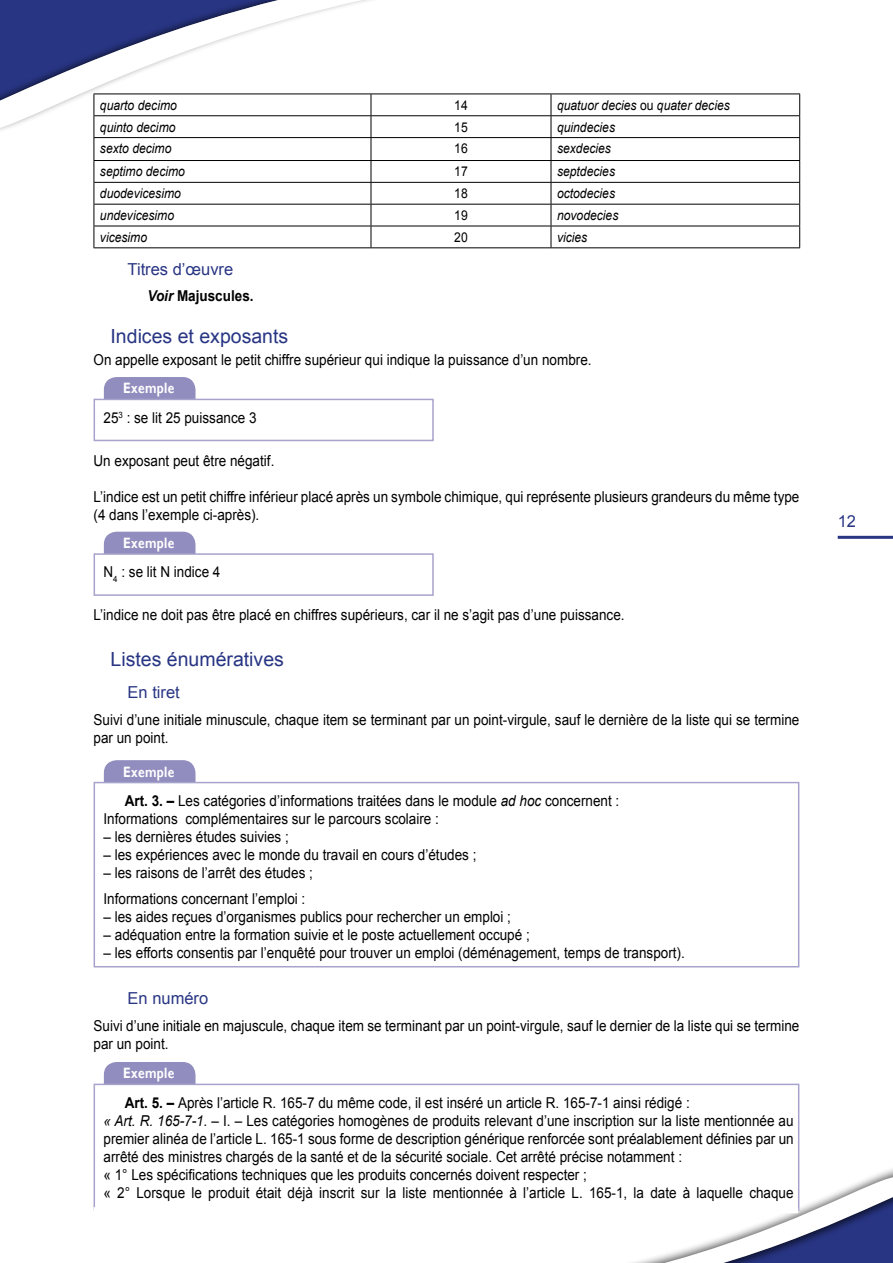
<style>
.page{position:relative;width:893px;height:1263px;background:#fff}
.page>*{position:absolute;margin:0;border:0;box-sizing:border-box;transform-origin:0 0}
.t1{font:19.5px "Arial";color:#283583}
.t2{font:16.5px "Arial";color:#283583}
.t3{font:15px/18px "Arial";color:#000;scale:.9 1}
.t4{font:700 15px "Gill Sans";letter-spacing:.03em;color:#fff;scale:.8 1}
.t5{font:700 15px "Arial";color:#000;scale:.9 1}
.t6{font:italic 13.5px "Arial";color:#000;scale:.9 1}
.t7{font:13.5px "Arial";color:#000;scale:.9 1}
.s1{font-style:normal}
.s2{font-style:italic}
.s3{font-weight:700}
</style>
<div class="page">
<hr style="left:838px;top:536px;width:55px;height:3px;background:#283583">
<svg style="left:387px;top:1083px;width:505px;height:179px"></svg>
<svg style="left:1px;top:1px;width:653px;height:248px"></svg>
<hr style="left:94px;top:94px;width:277px;height:1px;background:#000">
<hr style="left:371px;top:94px;width:180px;height:1px;background:#000">
<hr style="left:551px;top:94px;width:249px;height:1px;background:#000">
<hr style="left:94px;top:115px;width:277px;height:1px;background:#000">
<hr style="left:371px;top:115px;width:180px;height:1px;background:#000">
<hr style="left:551px;top:115px;width:249px;height:1px;background:#000">
<hr style="left:94px;top:137px;width:277px;height:1px;background:#000">
<hr style="left:371px;top:137px;width:180px;height:1px;background:#000">
<hr style="left:551px;top:137px;width:249px;height:1px;background:#000">
<hr style="left:94px;top:160px;width:277px;height:1px;background:#000">
<hr style="left:371px;top:160px;width:180px;height:1px;background:#000">
<hr style="left:551px;top:160px;width:249px;height:1px;background:#000">
<hr style="left:94px;top:182px;width:277px;height:1px;background:#000">
<hr style="left:371px;top:182px;width:180px;height:1px;background:#000">
<hr style="left:551px;top:182px;width:249px;height:1px;background:#000">
<hr style="left:94px;top:204px;width:277px;height:1px;background:#000">
<hr style="left:371px;top:204px;width:180px;height:1px;background:#000">
<hr style="left:551px;top:204px;width:249px;height:1px;background:#000">
<hr style="left:94px;top:226px;width:277px;height:1px;background:#000">
<svg style="left:94px;top:94px;width:1px;height:153px"></svg>
<hr style="left:371px;top:226px;width:180px;height:1px;background:#000">
<svg style="left:371px;top:94px;width:1px;height:153px"></svg>
<hr style="left:551px;top:226px;width:249px;height:1px;background:#000">
<svg style="left:551px;top:94px;width:1px;height:153px"></svg>
<svg style="left:764px;top:93px;width:37px;height:156px"></svg>
<hr style="left:94px;top:247px;width:277px;height:1px;background:#000">
<hr style="left:371px;top:247px;width:180px;height:1px;background:#000">
<hr style="left:551px;top:247px;width:249px;height:1px;background:#000">
<div style="left:104px;top:377px;width:92px;height:22px;background:#918dbe"></div>
<div style="left:94px;top:399px;width:340px;height:42px;border:2px solid #a7a3cc"></div>
<div style="left:104px;top:532px;width:92px;height:21px;background:#918dbe"></div>
<div style="left:94px;top:553px;width:340px;height:43px;border:2px solid #a7a3cc"></div>
<svg style="left:104px;top:760px;width:92px;height:22px"></svg>
<div style="left:94px;top:782px;width:705px;height:185px;border:2px solid #a7a3cc"></div>
<div style="left:104px;top:1062px;width:92px;height:22px;background:#918dbe"></div>
<div style="left:94px;top:1084px;width:705px;height:126px;background:#fff"></div>
<div style="left:94px;top:1084px;width:705px;height:127px;border:2px solid #a7a3cc"></div>
<div style="left:94px;top:1207px;width:704px;height:6px;background:#fff"></div>
<p class="t6" style="left:100px;top:96px;width:87px">quarto decimo</p>
<p class="t7" style="left:454px;top:96px;width:17px">14</p>
<p class="t6" style="left:557px;top:96px;width:194px">quatuor decies <span class="s1">ou</span> quater decies</p>
<p class="t6" style="left:100px;top:118px;width:86px">quinto decimo</p>
<p class="t7" style="left:454px;top:118px;width:17px">15</p>
<p class="t6" style="left:557px;top:118px;width:66px">quindecies</p>
<p class="t6" style="left:100px;top:140px;width:81px">sexto decimo</p>
<p class="t7" style="left:454px;top:140px;width:17px">16</p>
<p class="t6" style="left:557px;top:140px;width:62px">sexdecies</p>
<p class="t6" style="left:100px;top:163px;width:96px">septimo decimo</p>
<p class="t7" style="left:454px;top:163px;width:17px">17</p>
<p class="t6" style="left:557px;top:163px;width:66px">septdecies</p>
<p class="t6" style="left:100px;top:185px;width:92px">duodevicesimo</p>
<p class="t7" style="left:454px;top:185px;width:17px">18</p>
<p class="t6" style="left:557px;top:185px;width:66px">octodecies</p>
<p class="t6" style="left:100px;top:207px;width:84px">undevicesimo</p>
<p class="t7" style="left:454px;top:206px;width:17px">19</p>
<p class="t6" style="left:557px;top:207px;width:70px">novodecies</p>
<p class="t6" style="left:100px;top:228px;width:54px">vicesimo</p>
<p class="t7" style="left:454px;top:228px;width:17px">20</p>
<p class="t6" style="left:557px;top:228px;width:35px">vicies</p>
<p class="t2" style="left:128px;top:258px;width:107px">Titres d’œuvre</p>
<p class="t5" style="left:148px;top:286px;width:119px"><span class="s2">Voir</span> Majuscules.</p>
<h1 class="t1" style="left:111px;top:323px;width:179px">Indices et exposants</h1>
<p class="t3" style="left:94px;top:351px;width:555px">On appelle exposant le petit chiffre supérieur qui indique la puissance d’un nombre.</p>
<p class="t4" style="left:123px;top:379px;width:66px">Exemple</p>
<p class="t3" style="left:104px;top:408px;width:171px">25<sup>3</sup> : se lit 25 puissance 3</p>
<p class="t3" style="left:94px;top:451px;width:202px">Un exposant peut être négatif.</p>
<p class="t3" style="left:94px;top:487px;width:786px">L’indice est un petit chiffre inférieur placé après un symbole chimique, qui représente plusieurs grandeurs du même type (4 dans l’exemple ci-après).</p>
<p class="t4" style="left:123px;top:534px;width:66px">Exemple</p>
<p class="t3" style="left:104px;top:563px;width:131px">N<sub>4</sub> : se lit N indice 4</p>
<p class="t3" style="left:94px;top:606px;width:592px">L’indice ne doit pas être placé en chiffres supérieurs, car il ne s’agit pas d’une puissance.</p>
<h1 class="t1" style="left:111px;top:646px;width:175px">Listes énumératives</h1>
<p class="t2" style="left:128px;top:682px;width:54px">En tiret</p>
<p class="t3" style="left:94px;top:711px;width:786px">Suivi d’une initiale minuscule, chaque item se terminant par un point-virgule, sauf le dernière de la liste qui se termine par un point.</p>
<p class="t4" style="left:123px;top:762px;width:66px">Exemple</p>
<p class="t3" style="left:104px;top:791px;width:575px;text-indent:21px"><span class="s3">Art. 3. –</span> Les catégories d’informations traitées dans le module <span class="s2">ad hoc</span> concernent :<br>Informations complémentaires sur le parcours scolaire :</p>
<p class="t3" style="left:104px;top:827px;width:207px">– les dernières études suivies ;</p>
<p class="t3" style="left:104px;top:845px;width:416px">– les expériences avec le monde du travail en cours d’études ;</p>
<p class="t3" style="left:104px;top:859px;width:234px;line-height:26.5px">– les raisons de l’arrêt des études ;<br>Informations concernant l’emploi :</p>
<p class="t3" style="left:104px;top:908px;width:454px">– les aides reçues d’organismes publics pour rechercher un emploi ;</p>
<p class="t3" style="left:104px;top:926px;width:475px">– adéquation entre la formation suivie et le poste actuellement occupé ;</p>
<p class="t3" style="left:104px;top:944px;width:647px">– les efforts consentis par l’enquêté pour trouver un emploi (déménagement, temps de transport).</p>
<p class="t2" style="left:128px;top:988px;width:82px">En numéro</p>
<p class="t3" style="left:94px;top:1017px;width:786px">Suivi d’une initiale en majuscule, chaque item se terminant par un point-virgule, sauf le dernier de la liste qui se termine par un point.</p>
<p class="t4" style="left:123px;top:1064px;width:66px">Exemple</p>
<p class="t3" style="left:104px;top:1093px;width:768px;text-indent:21px"><span class="s3">Art. 5. –</span> Après l’article R. 165-7 du même code, il est inséré un article R. 165-7-1 ainsi rédigé :<br><span class="s2">« Art. R. 165-7-1.</span> – I. – Les catégories homogènes de produits relevant d’une inscription sur la liste mentionnée au premier alinéa de l’article L. 165-1 sous forme de description générique renforcée sont préalablement définies par un arrêté des ministres chargés de la santé et de la sécurité sociale. Cet arrêté précise notamment :<br>« 1° Les spécifications techniques que les produits concernés doivent respecter ;<br>« 2° Lorsque le produit était déjà inscrit sur la liste mentionnée à l’article L. 165-1, la date à laquelle chaque</p>
<p class="t2" style="left:838px;top:510px;width:20px">12</p>
</div>
